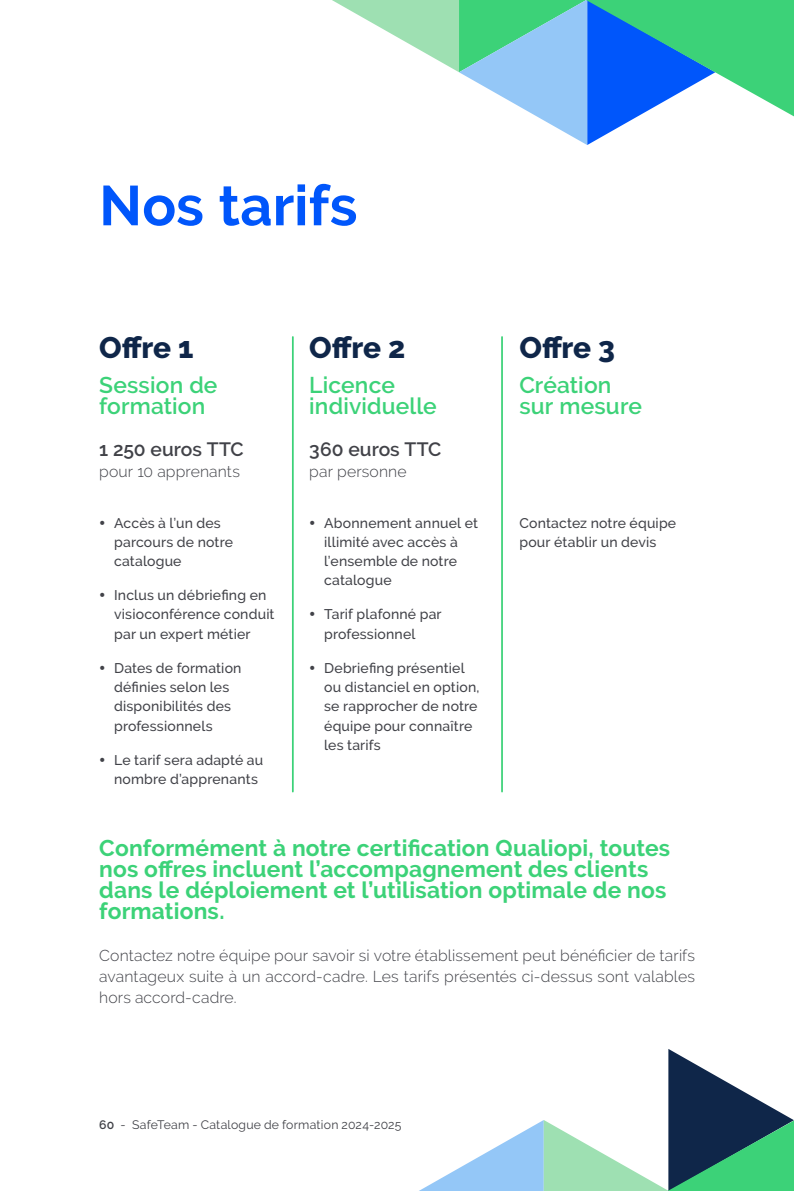
<style>
.page{position:relative;width:794px;height:1191px;background:#fff}
.page>*{position:absolute;margin:0;border:0;box-sizing:border-box;transform-origin:0 0}
.t1{font:700 56px "Raleway";letter-spacing:.005em;color:#0056fb}
.t2{font:800 29.75px "Raleway";color:#0f2649}
.t3{font:700 22.75px/21px "Raleway";letter-spacing:.005em;color:#3cd278}
.t4{font:600 22.75px/21px "Raleway";letter-spacing:.005em;color:#3cd278}
.t5{font:600 19.25px "Raleway";color:#414248}
.t6{font:300 15.75px/21px "Raleway";letter-spacing:.01em;color:#414248;text-align:justify}
.t7{font:500 14px/19.2px "Raleway";letter-spacing:.015em;color:#414248}
.t8{font:12.25px "Raleway";letter-spacing:.015em;color:#414248}
.s1{font-weight:600}
</style>
<div class="page">
<svg style="left:332px;top:0;width:462px;height:145px"></svg>
<svg style="left:419px;top:1049px;width:375px;height:142px"></svg>
<hr style="left:501px;top:337px;width:2px;height:454px;background:#3cd278">
<hr style="left:292px;top:337px;width:2px;height:454px;background:#3cd278">
<h1 class="t1" style="left:99px;top:174px;width:260px">Nos tarifs</h1>
<h2 class="t2" style="left:99px;top:331px;width:96px">Offre 1</h2>
<h3 class="t4" style="left:99px;top:375px;width:120px">Session de formation</h3>
<h3 class="t5" style="left:99px;top:438px;width:146px">1 250 euros TTC</h3>
<p class="t6" style="left:99px;top:461px;width:142px">pour 10 apprenants</p>
<p class="t7" style="left:114px;top:513px;width:120px;text-indent:-15px">• Accès à l’un des parcours de notre catalogue</p>
<p class="t7" style="left:114px;top:585px;width:162px;text-indent:-15px">• Inclus un débriefing en visioconférence conduit par un expert métier</p>
<p class="t7" style="left:114px;top:658px;width:129px;text-indent:-15px">• Dates de formation définies selon les disponibilités des professionnels</p>
<p class="t7" style="left:114px;top:750px;width:150px;text-indent:-15px">• Le tarif sera adapté au nombre d’apprenants</p>
<h2 class="t2" style="left:309px;top:331px;width:97px">Offre 2</h2>
<h3 class="t4" style="left:309px;top:375px;width:129px">Licence individuelle</h3>
<h3 class="t5" style="left:309px;top:438px;width:133px">360 euros TTC</h3>
<p class="t6" style="left:309px;top:461px;width:99px">par personne</p>
<p class="t7" style="left:324px;top:513px;width:155px;text-indent:-15px">• Abonnement annuel et illimité avec accès à l’ensemble de notre catalogue</p>
<p class="t7" style="left:324px;top:605px;width:119px;text-indent:-15px">• Tarif plafonné par professionnel</p>
<p class="t7" style="left:324px;top:658px;width:157px;text-indent:-15px">• Debriefing présentiel ou distanciel en option, se rapprocher de notre équipe pour connaître les tarifs</p>
<h2 class="t2" style="left:519px;top:331px;width:97px">Offre 3</h2>
<h3 class="t4" style="left:519px;top:375px;width:124px">Création sur mesure</h3>
<p class="t7" style="left:519px;top:513px;width:158px">Contactez notre équipe pour établir un devis</p>
<h3 class="t3" style="left:99px;top:837px;width:572px">Conformément à notre certification Qualiopi, toutes nos offres incluent l’accompagnement des clients dans le déploiement et l’utilisation optimale de nos formations.</h3>
<p class="t6" style="left:99px;top:944px;width:597px">Contactez notre équipe pour savoir si votre établissement peut bénéficier de tarifs avantageux suite à un accord-cadre. Les tarifs présentés ci-dessus sont valables hors accord-cadre.</p>
<p class="t8" style="left:99px;top:1117px;width:304px"><span class="s1">60</span> - SafeTeam - Catalogue de formation 2024-2025</p>
</div>
